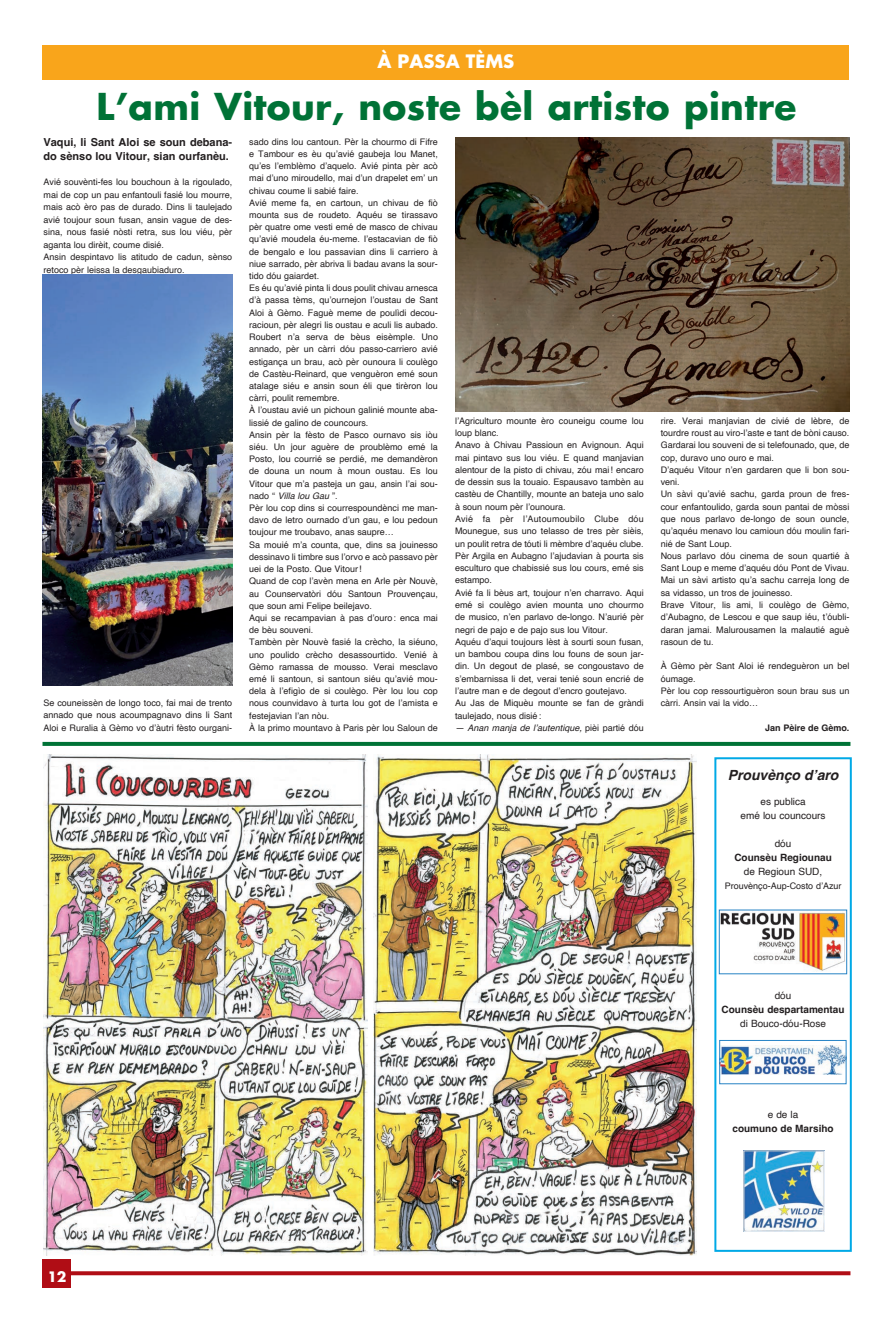
<style>
.page{position:relative;width:893px;height:1333px;background:#fff}
.page>*{position:absolute;margin:0;border:0;box-sizing:border-box;transform-origin:0 0}
.t1{font:700 36px "Futura";letter-spacing:.01em;color:#007236}
.t2{font:700 18px "Futura";color:#fff}
.t3{font:italic 700 14px "Helvetica";color:#231f20}
.t4{font:700 14px "Futura";color:#fff}
.t5{font:700 11px/13.7px "Helvetica";color:#231f20}
.t6{font:10px/14px "Helvetica";color:#231f20;text-align:center}
.t7{font:700 10px "Helvetica";color:#231f20}
.t8{font:9px/12.2px "Helvetica";color:#231f20}
.t9{font:italic 9px "Helvetica";color:#231f20}
.t10{font:700 9px "Helvetica";color:#231f20}
.s1{font-style:italic}
.s2{font-style:normal}
</style>
<div class="page">
<svg style="left:71px;top:1271px;width:779px;height:4px;background:#b51d24"></svg>
<div style="left:43px;top:1259px;width:28px;height:28px;background:#b00d15"></div>
<svg style="left:43px;top:742px;width:807px;height:4px;background:#05753a"></svg>
<div style="left:43px;top:45px;width:806px;height:34px;background:#f9a51b"></div>
<img style="left:44px;top:754px;width:323px;height:500px">
<img style="left:373px;top:754px;width:323px;height:500px">
<img style="left:455px;top:138px;width:394px;height:273px">
<div style="left:714px;top:757px;width:138px;height:494px;border:2px solid #00a9e6"></div>
<img style="left:721px;top:911px;width:124px;height:60px">
<div style="left:719px;top:909px;width:128px;height:64px;border:1px solid #2783c5"></div>
<img style="left:721px;top:1045px;width:124px;height:29px">
<div style="left:719px;top:1039px;width:128px;height:45px;border:1px solid #2783c5"></div>
<img style="left:743px;top:1150px;width:82px;height:81px">
<img style="left:43px;top:274px;width:189px;height:411px">
<h2 class="t2" style="left:377px;top:49px;width:138px">À PASSA TÈMS</h2>
<h1 class="t1" style="left:97px;top:83px;width:701px">L’ami Vitour, noste bèl artisto pintre</h1>
<p class="t5" style="left:44px;top:137px;width:190px">Vaqui, li Sant Aloi se soun debana&shy;do sènso lou Vitour, sian ourfanèu.</p>
<p class="t8" style="left:44px;top:176px;width:190px;line-height:12.5px">Avié souvènti-fes lou bouchoun à la rigoulado, mai de cop un pau enfantouli fasié lou mourre, mais acò èro pas de durado. Dins li taulejado avié toujour soun fusan, ansin vague de des&shy;sina, nous fasié nòsti retra, sus lou viéu, pèr aganta lou dirèit, coume disié.<br>Ansin despintavo lis atitudo de cadun, sènso retoco pèr leissa la desgaubiaduro.</p>
<p class="t8" style="left:44px;top:696px;width:190px;line-height:12.5px;text-align:justify">Se couneissèn de longo toco, fai mai de trento annado que nous acoumpagnavo dins li Sant Aloi e Ruralia à Gèmo vo d’àutri fèsto ourgani-</p>
<p class="t8" style="left:249px;top:136px;width:190px">sado dins lou cantoun. Pèr la chourmo di Fifre e Tambour es èu qu’avié gaubeja lou Manet, qu’es l’emblèmo d’aquelo. Avié pinta pèr acò mai d’uno miroudello, mai d’un drapelet em’ un chivau coume li sabié faire.<br>Avié meme fa, en cartoun, un chivau de fiò mounta sus de roudeto. Aquéu se tirassavo pèr quatre ome vesti emé de masco de chivau qu’avié moudela éu-meme. I’estacavian de fiò de bengalo e lou passavian dins li carriero à niue sarrado, pèr abriva li badau avans la sour&shy;tido dóu gaiardet.<br>Es éu qu’avié pinta li dous poulit chivau arnesca d’à passa tèms, qu’ournejon l’oustau de Sant Aloi à Gèmo. Faguè meme de poulìdi decou&shy;racioun, pèr alegri lis oustau e aculi lis aubado.<br>Roubert n’a serva de bèus eisèmple. Uno annado, pèr un càrri dóu passo-carriero avié estigança un brau, acò pèr ounoura li coulègo de Castèu-Reinard, que venguèron emé soun atalage siéu e ansin soun éli que tirèron lou càrri, poulit remembre.<br>À l’oustau avié un pichoun galinié mounte aba&shy;lissié de galino de councours.<br>Ansin pèr la fèsto de Pasco ournavo sis iòu siéu. Un jour aguère de proublèmo emé la Posto, lou courrié se perdié, me demandèron de douna un noum à moun oustau. Es lou Vitour que m’a pasteja un gau, ansin l’ai sou&shy;nado “ <span class="s1">Villa lou Gau</span> ”.<br>Pèr lou cop dins si courrespoundènci me man&shy;davo de letro ournado d’un gau, e lou pedoun toujour me troubavo, anas saupre…<br>Sa mouié m’a counta, que, dins sa jouinesso dessinavo li timbre sus l’orvo e acò passavo pèr uei de la Posto. Que Vitour!<br>Quand de cop l’avèn mena en Arle pèr Nouvè, au Counservatòri dóu Santoun Prouvençau, que soun ami Felipe beilejavo.<br>Aqui se recampavian à pas d’ouro: enca mai de bèu souveni.<br>Tambèn pèr Nouvè fasié la crècho, la siéuno, uno poulido crècho desassourtido. Venié à Gèmo ramassa de mousso. Verai mesclavo emé li santoun, si santoun siéu qu’avié mou&shy;dela à l’efigìo de si coulègo. Pèr lou lou cop nous counvidavo à turta lou got de l’amista e festejavian l’an nòu.<br>À la primo mountavo à Paris pèr lou Saloun de</p>
<p class="t8" style="left:455px;top:415px;width:190px">l’Agriculturo mounte èro couneigu coume lou loup blanc.<br>Anavo à Chivau Passioun en Avignoun. Aqui mai pintavo sus lou viéu. E quand manjavian alentour de la pisto di chivau, zóu mai! encaro de dessin sus la touaio. Espausavo tambèn au castèu de Chantilly, mounte an bateja uno salo à soun noum pèr l’ounoura.<br>Avié fa pèr l’Autoumoubilo Clube dóu Mounegue, sus uno telasso de tres pèr sièis, un poulit retra de tóuti li mèmbre d’aquéu clube.<br>Pèr Argila en Aubagno l’ajudavian à pourta sis esculturo que chabissié sus lou cours, emé sis estampo.<br>Avié fa li bèus art, toujour n’en charravo. Aqui emé si coulègo avien mounta uno chourmo de musico, n’en parlavo de-longo. N’aurié pèr negri de pajo e de pajo sus lou Vitour.<br>Aquéu d’aqui toujours lèst à sourti soun fusan, un bambou coupa dins lou founs de soun jar&shy;din. Un degout de plasé, se congoustavo de s’embarnissa li det, verai tenié soun encrié de l’autre man e de degout d’encro goutejavo.<br>Au Jas de Miquèu mounte se fan de gràndi taulejado, nous disié:</p>
<p class="t9" style="left:455px;top:720px;width:190px">— Anan manja de l’autentique, <span class="s2">pièi partié dóu</span></p>
<p class="t8" style="left:661px;top:415px;width:190px">rire. Verai manjavian de civié de lèbre, de tourdre roust au viro-l’aste e tant de bòni causo.<br>Gardarai lou souveni de si telefounado, que, de cop, duravo uno ouro e mai.<br>D’aquéu Vitour n’en gardaren que li bon sou&shy;veni.<br>Un sàvi qu’avié sachu, garda proun de fres&shy;cour enfantoulido, garda soun pantai de mòssi que nous parlavo de-longo de soun ouncle, qu’aquéu menavo lou camioun dóu moulin fari&shy;nié de Sant Loup.<br>Nous parlavo dóu cinema de soun quartié à Sant Loup e meme d’aquéu dóu Pont de Vivau.<br>Mai un sàvi artisto qu’a sachu carreja long de sa vidasso, un tros de jouinesso.<br>Brave Vitour, lis ami, li coulègo de Gèmo, d’Aubagno, de Lescou e que saup iéu, t’óubli&shy;daran jamai. Malurousamen la malautié aguè rasoun de tu.</p>
<p class="t8" style="left:661px;top:660px;width:190px">À Gèmo pèr Sant Aloi ié rendeguèron un bel óumage.<br>Pèr lou cop ressourtiguèron soun brau sus un càrri. Ansin vai la vido…</p>
<p class="t10" style="left:765px;top:722px;width:86px">Jan Pèire de Gèmo.</p>
<h3 class="t3" style="left:728px;top:766px;width:112px">Prouvènço d’aro</h3>
<p class="t6" style="left:741px;top:794px;width:87px">es publica<br>emé lou councours</p>
<p class="t6" style="left:775px;top:836px;width:18px">dóu</p>
<p class="t7" style="left:734px;top:851px;width:99px">Counsèu Regiounau</p>
<p class="t6" style="left:744px;top:864px;width:80px">de Regioun SUD,</p>
<p class="t8" style="left:725px;top:879px;width:118px">Prouvènço-Aup-Costo d’Azur</p>
<p class="t6" style="left:775px;top:988px;width:18px">dóu</p>
<p class="t7" style="left:721px;top:1003px;width:125px">Counsèu despartamentau</p>
<p class="t6" style="left:740px;top:1016px;width:87px">di Bouco-dóu-Rose</p>
<p class="t6" style="left:768px;top:1107px;width:32px">e de la</p>
<p class="t7" style="left:732px;top:1122px;width:103px">coumuno de Marsiho</p>
<h3 class="t4" style="left:47px;top:1267px;width:21px">12</h3>
</div>
